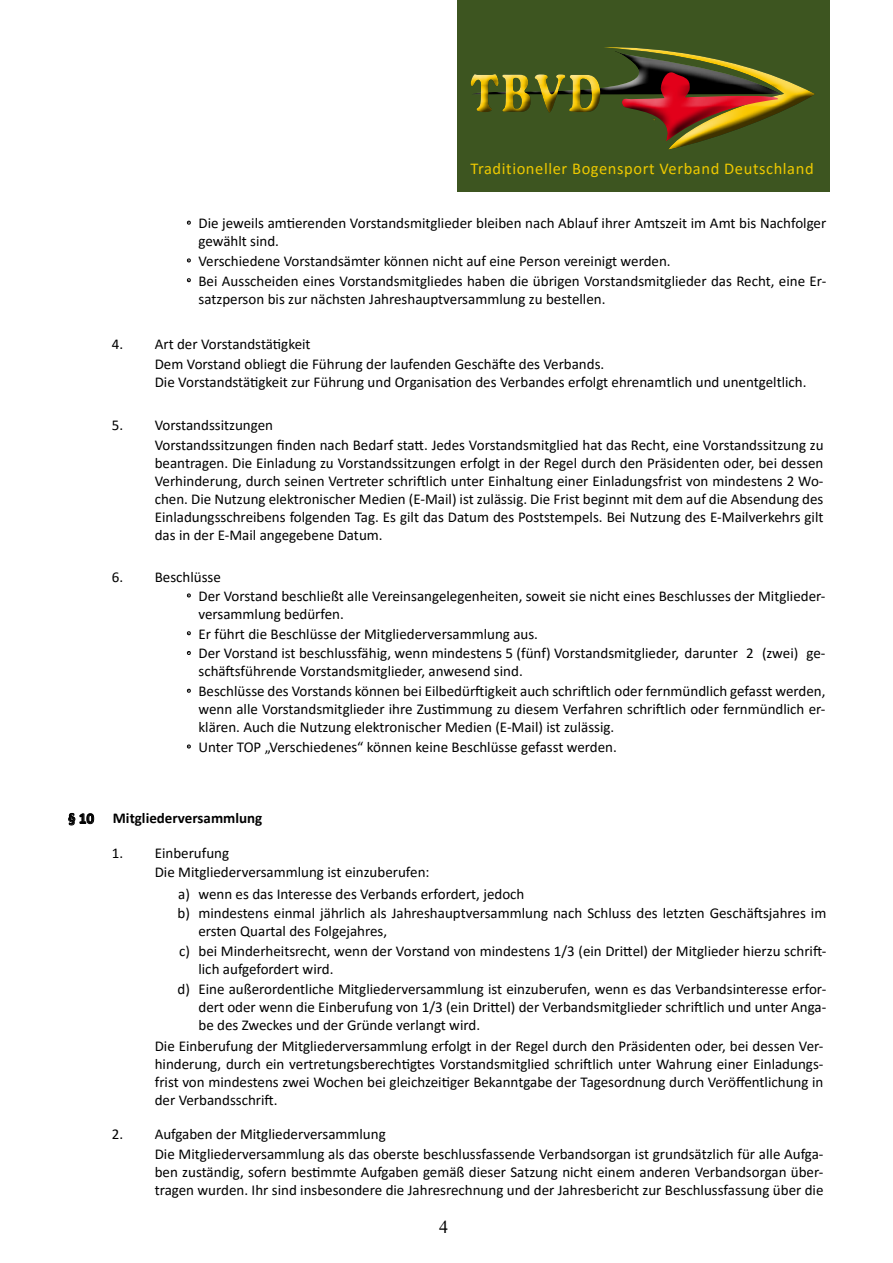
<style>
.page{position:relative;width:893px;height:1263px;background:#fff}
.page>*{position:absolute;margin:0;border:0;box-sizing:border-box;transform-origin:0 0}
.t1{font:18px "Times New Roman";color:#000}
.t2{font:16.5px "Calibri";letter-spacing:.035em;color:#eec900}
.t3{font:15px/18px "Calibri";color:#000}
.t4{font:700 15px "Calibri";color:#000}
</style>
<div class="page">
<div style="left:457px;top:0;width:372px;height:191px;background:#3d5520"></div>
<div style="left:468px;top:47px;width:349px;height:116px;background:#000;opacity:.75"></div>
<div style="left:616px;top:114px;width:46px;height:42px;background:#3d5520;border-radius:50%"></div>
<svg style="left:186px;top:220px;width:5px;height:5px"></svg>
<svg style="left:186px;top:258px;width:5px;height:5px"></svg>
<svg style="left:186px;top:278px;width:5px;height:5px"></svg>
<svg style="left:186px;top:593px;width:5px;height:5px"></svg>
<svg style="left:186px;top:631px;width:5px;height:5px"></svg>
<svg style="left:186px;top:651px;width:5px;height:4px"></svg>
<svg style="left:186px;top:688px;width:5px;height:5px"></svg>
<svg style="left:186px;top:744px;width:5px;height:5px"></svg>
<svg style="left:68px;top:813px;width:26px;height:13px"></svg>
<p class="t2" style="left:471px;top:157px;width:345px">Traditioneller Bogensport Verband Deutschland</p>
<p class="t3" style="left:198px;top:214px;width:629px;text-indent:-11px"><sup>.</sup> Die jeweils amtierenden Vorstandsmitglieder bleiben nach Ablauf ihrer Amtszeit im Amt bis Nachfolger gewählt sind.</p>
<p class="t3" style="left:188px;top:251px;width:640px;line-height:19.8px"><sup>.</sup> Verschiedene Vorstandsämter können nicht auf eine Person vereinigt werden.<br><sup>.</sup> Bei Ausscheiden eines Vorstandsmitgliedes haben die übrigen Vorstandsmitglieder das Recht, eine Er-</p>
<p class="t3" style="left:198px;top:289px;width:408px">satzperson bis zur nächsten Jahreshauptversammlung zu bestellen.</p>
<p class="t3" style="left:155px;top:334px;width:451px;line-height:19.8px;text-indent:-43px">4. Art der Vorstandstätigkeit<br>Dem Vorstand obliegt die Führung der laufenden Geschäfte des Verbands.</p>
<p class="t3" style="left:155px;top:373px;width:653px">Die Vorstandstätigkeit zur Führung und Organisation des Verbandes erfolgt ehrenamtlich und unentgeltlich.</p>
<p class="t3" style="left:155px;top:415px;width:670px;line-height:19.8px;text-indent:-43px">5. Vorstandssitzungen<br>Vorstandssitzungen finden nach Bedarf statt. Jedes Vorstandsmitglied hat das Recht, eine Vorstandssitzung zu</p>
<p class="t3" style="left:155px;top:453px;width:670px;text-align:justify">beantragen. Die Einladung zu Vorstandssitzungen erfolgt in der Regel durch den Präsidenten oder, bei dessen Verhinderung, durch seinen Vertreter schriftlich unter Einhaltung einer Einladungsfrist von mindestens 2 Wo&shy;chen. Die Nutzung elektronischer Medien (E-Mail) ist zulässig. Die Frist beginnt mit dem auf die Absendung des Einladungsschreibens folgenden Tag. Es gilt das Datum des Poststempels. Bei Nutzung des E-Mailverkehrs gilt das in der E-Mail angegebene Datum.</p>
<p class="t3" style="left:112px;top:567px;width:111px">6. Beschlüsse</p>
<p class="t3" style="left:188px;top:586px;width:639px"><sup>.</sup> Der Vorstand beschließt alle Vereinsangelegenheiten, soweit sie nicht eines Beschlusses der Mitglieder-</p>
<p class="t3" style="left:198px;top:604px;width:147px">versammlung bedürfen.</p>
<p class="t3" style="left:188px;top:623px;width:639px;line-height:19.8px"><sup>.</sup> Er führt die Beschlüsse der Mitgliederversammlung aus.<br><sup>.</sup> Der Vorstand ist beschlussfähig, wenn mindestens 5 (fünf) Vorstandsmitglieder, darunter 2 (zwei) ge-</p>
<p class="t3" style="left:188px;top:661px;width:639px;line-height:19.8px;text-indent:11px">schäftsführende Vorstandsmitglieder, anwesend sind.<br><sup>.</sup> Beschlüsse des Vorstands können bei Eilbedürftigkeit auch schriftlich oder fernmündlich gefasst werden,</p>
<p class="t3" style="left:198px;top:700px;width:629px">wenn alle Vorstandsmitglieder ihre Zustimmung zu diesem Verfahren schriftlich oder fernmündlich er&shy;klären. Auch die Nutzung elektronischer Medien (E-Mail) ist zulässig.</p>
<p class="t3" style="left:188px;top:737px;width:431px"><sup>.</sup> Unter TOP „Verschiedenes“ können keine Beschlüsse gefasst werden.</p>
<p class="t4" style="left:68px;top:808px;width:28px">§ 10</p>
<p class="t4" style="left:113px;top:808px;width:151px">Mitgliederversammlung</p>
<p class="t3" style="left:155px;top:842px;width:276px;line-height:19.8px;text-indent:-43px">1. Einberufung<br>Die Mitgliederversammlung ist einzuberufen:</p>
<p class="t3" style="left:178px;top:883px;width:650px;line-height:19.8px">a) wenn es das Interesse des Verbands erfordert, jedoch<br>b) mindestens einmal jährlich als Jahreshauptversammlung nach Schluss des letzten Geschäftsjahres im</p>
<p class="t3" style="left:179px;top:921px;width:649px;line-height:19.8px;text-indent:19px">ersten Quartal des Folgejahres,<br>c) bei Minderheitsrecht, wenn der Vorstand von mindestens 1/3 (ein Drittel) der Mitglieder hierzu schrift-</p>
<p class="t3" style="left:178px;top:959px;width:650px;line-height:19.8px;text-indent:21px">lich aufgefordert wird.<br>d) Eine außerordentliche Mitgliederversammlung ist einzuberufen, wenn es das Verbandsinteresse erfor-</p>
<p class="t3" style="left:198px;top:997px;width:629px">dert oder wenn die Einberufung von 1/3 (ein Drittel) der Verbandsmitglieder schriftlich und unter Anga&shy;be des Zweckes und der Gründe verlangt wird.</p>
<p class="t3" style="left:155px;top:1036px;width:670px;text-align:justify">Die Einberufung der Mitgliederversammlung erfolgt in der Regel durch den Präsidenten oder, bei dessen Ver&shy;hinderung, durch ein vertretungsberechtigtes Vorstandsmitglied schriftlich unter Wahrung einer Einladungs&shy;frist von mindestens zwei Wochen bei gleichzeitiger Bekanntgabe der Tagesordnung durch Veröffentlichung in der Verbandsschrift.</p>
<p class="t3" style="left:155px;top:1124px;width:670px;line-height:19.8px;text-indent:-43px">2. Aufgaben der Mitgliederversammlung<br>Die Mitgliederversammlung als das oberste beschlussfassende Verbandsorgan ist grundsätzlich für alle Aufga-</p>
<p class="t3" style="left:155px;top:1162px;width:670px">ben zuständig, sofern bestimmte Aufgaben gemäß dieser Satzung nicht einem anderen Verbandsorgan über&shy;tragen wurden. Ihr sind insbesondere die Jahresrechnung und der Jahresbericht zur Beschlussfassung über die</p>
<p class="t1" style="left:439px;top:1214px;width:10px">4</p>
</div>
